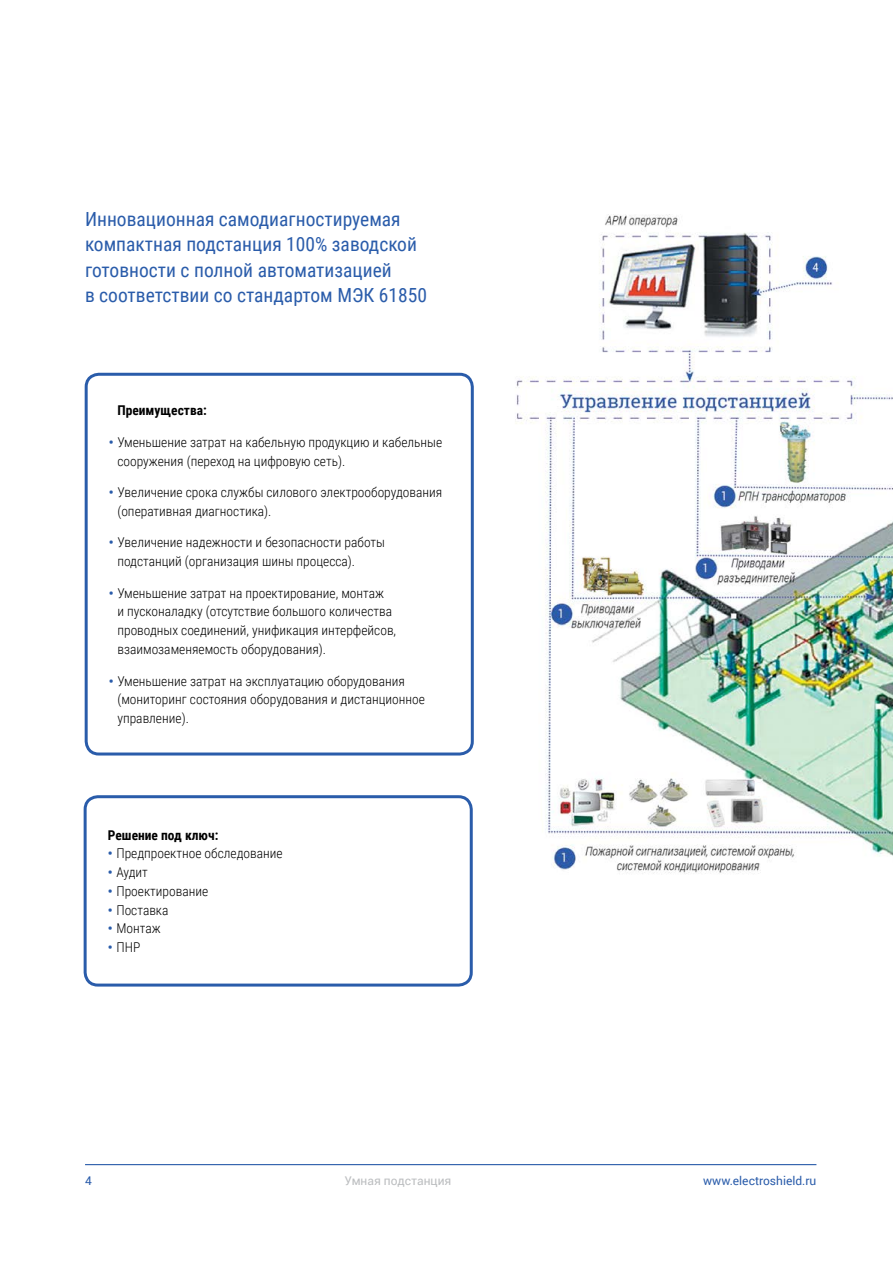
<style>
.page{position:relative;width:893px;height:1263px;background:#fff}
.page>*{position:absolute;margin:0;border:0;box-sizing:border-box;transform-origin:0 0}
.t1{font:19.5px/25.5px "Roboto Condensed";color:#2a5caa}
.t2{font:300 13.5px/18.8px "Roboto Condensed";color:#000}
.t3{font:700 13.5px "Roboto Condensed";color:#000}
.t4{font:12px "Roboto";color:#2a5caa}
.t5{font:12px "Roboto";color:#bcbec0}
.s1{font-weight:700;color:#2a5caa}
</style>
<div class="page">
<hr style="left:85px;top:1164px;width:731px;height:1px;background:#2a5caa">
<img style="left:515px;top:214px;width:378px;height:660px">
<div style="left:85px;top:373px;width:389px;height:382px;border:3px solid #2a5caa;border-radius:13px"></div>
<div style="left:84px;top:795px;width:389px;height:191px;border:3px solid #2a5caa;border-radius:13px"></div>
<h1 class="t1" style="left:85px;top:205px;width:344px">Инновационная самодиагностируемая компактная подстанция 100% заводской готовности с полной автоматизацией<br>в соответствии со стандартом МЭК 61850</h1>
<p class="t3" style="left:117px;top:401px;width:91px">Преимущества:</p>
<p class="t2" style="left:117px;top:432px;width:326px;text-indent:-9px"><span class="s1">•</span> Уменьшение затрат на кабельную продукцию и кабельные сооружения (переход на цифровую сеть).</p>
<p class="t2" style="left:117px;top:482px;width:326px;text-indent:-9px"><span class="s1">•</span> Увеличение срока службы силового электрооборудования (оперативная диагностика).</p>
<p class="t2" style="left:117px;top:533px;width:269px;text-indent:-9px"><span class="s1">•</span> Увеличение надежности и безопасности работы подстанций (организация шины процесса).</p>
<p class="t2" style="left:117px;top:583px;width:280px;text-indent:-9px"><span class="s1">•</span> Уменьшение затрат на проектирование, монтаж<br>и пусконаладку (отсутствие большого количества проводных соединений, унификация интерфейсов, взаимозаменяемость оборудования).</p>
<p class="t2" style="left:117px;top:671px;width:309px;text-indent:-9px"><span class="s1">•</span> Уменьшение затрат на эксплуатацию оборудования (мониторинг состояния оборудования и дистанционное управление).</p>
<p class="t3" style="left:108px;top:825px;width:112px">Решение под ключ:</p>
<p class="t2" style="left:108px;top:844px;width:176px"><span class="s1">•</span> Предпроектное обследование</p>
<p class="t2" style="left:108px;top:862px;width:41px"><span class="s1">•</span> Аудит</p>
<p class="t2" style="left:108px;top:881px;width:102px"><span class="s1">•</span> Проектирование</p>
<p class="t2" style="left:108px;top:900px;width:62px"><span class="s1">•</span> Поставка</p>
<p class="t2" style="left:108px;top:919px;width:54px"><span class="s1">•</span> Монтаж</p>
<p class="t2" style="left:108px;top:937px;width:34px"><span class="s1">•</span> ПНР</p>
<p class="t4" style="left:85px;top:1172px;width:8px">4</p>
<p class="t5" style="left:345px;top:1172px;width:108px">Умная подстанция</p>
<p class="t4" style="left:703px;top:1172px;width:115px">www.electroshield.ru</p>
</div>
